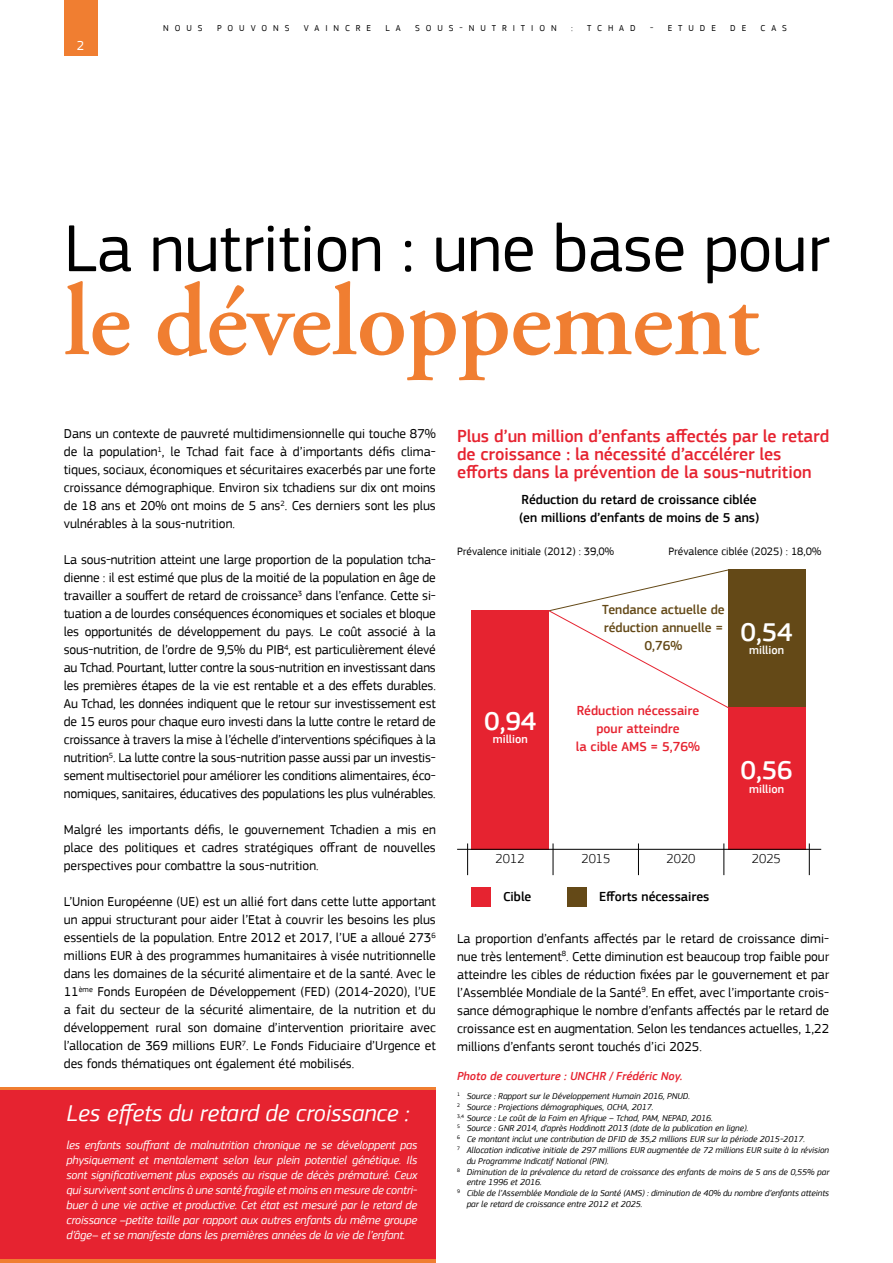
<style>
.page{position:relative;width:893px;height:1263px;background:#fff}
.page>*{position:absolute;margin:0;border:0;box-sizing:border-box;transform-origin:0 0}
.t1{font:600 102px "Adobe Garamond Pro";letter-spacing:-.005em;color:#f07e31}
.t2{font:69px "PF Square Sans Pro";letter-spacing:-.005em;color:#000}
.t3{font:500 27px "PF Square Sans Pro";color:#fff}
.t4{font:italic 24px "PF Square Sans Pro";color:#fff}
.t5{font:500 18px/18px "PF Square Sans Pro";letter-spacing:-.005em;color:#e62330}
.t6{font:13.5px/18px "PF Square Sans Pro";color:#000;text-align:justify}
.t7{font:500 13.5px/18px "PF Square Sans Pro";color:#000}
.t8{font:500 13.5px/18px "PF Square Sans Pro";color:#e62330;text-align:center}
.t9{font:500 13.5px/18px "PF Square Sans Pro";color:#644917;text-align:center}
.t10{font:300 13.5px "PF Square Sans Pro";color:#000}
.t11{font:13.5px "PF Square Sans Pro";color:#fff}
.t12{font:italic 12px/15px "PF Square Sans Pro";letter-spacing:-.01em;color:#fff;text-align:justify}
.t13{font:italic 500 12px "PF Square Sans Pro";color:#e62330}
.t14{font:500 12px "PF Square Sans Pro";color:#fff}
.t15{font:11.25px "PF Square Sans Pro";color:#000}
.t16{font:italic 9px "PF Square Sans Pro";color:#000}
.t17{font:9px "PF Square Sans Pro";letter-spacing:.66em;color:#000}
</style>
<div class="page">
<div style="left:64px;top:0;width:34px;height:55px;background:#f07e31"></div>
<div style="left:728px;top:570px;width:77px;height:137px;background:#644917"></div>
<div style="left:728px;top:707px;width:77px;height:142px;background:#e62330"></div>
<hr style="left:553px;top:843px;width:1px;height:32px;background:#000">
<hr style="left:638px;top:843px;width:1px;height:32px;background:#000">
<hr style="left:467px;top:843px;width:1px;height:32px;background:#000">
<hr style="left:809px;top:843px;width:1px;height:32px;background:#000">
<hr style="left:724px;top:843px;width:1px;height:32px;background:#000">
<svg style="left:549px;top:569px;width:180px;height:139px"></svg>
<div style="left:471px;top:610px;width:78px;height:239px;background:#e62330"></div>
<hr style="left:457px;top:849px;width:364px;height:1px;background:#000">
<div style="left:471px;top:888px;width:20px;height:19px;background:#e62330"></div>
<div style="left:568px;top:888px;width:19px;height:19px;background:#644917"></div>
<svg style="left:0;top:1087px;width:436px;height:4px;background:#ed6730"></svg>
<div style="left:0;top:1091px;width:436px;height:172px;background:#e62330"></div>
<hr style="left:0;top:1260px;width:436px;height:3px;background:#f07e31">
<p class="t11" style="left:77px;top:37px;width:9px">2</p>
<p class="t17" style="left:163px;top:23px;width:41px">NOUS</p>
<p class="t17" style="left:217px;top:23px;width:74px">POUVONS</p>
<p class="t17" style="left:304px;top:23px;width:69px">VAINCRE</p>
<p class="t17" style="left:385px;top:23px;width:17px">L A</p>
<p class="t17" style="left:415px;top:23px;width:143px">SOUS-NUTRITION</p>
<p class="t17" style="left:571px;top:23px;width:3px">:</p>
<p class="t17" style="left:587px;top:23px;width:50px">TCHAD</p>
<p class="t17" style="left:650px;top:23px;width:67px">- ETUDE</p>
<p class="t17" style="left:730px;top:23px;width:18px">D E</p>
<p class="t17" style="left:760px;top:23px;width:28px">CAS</p>
<h2 class="t2" style="left:64px;top:208px;width:767px">La nutrition : une base pour</h2>
<h1 class="t1" style="left:64px;top:263px;width:697px">le développement</h1>
<p class="t6" style="left:64px;top:425px;width:374px">Dans un contexte de pauvreté multidimensionnelle qui touche 87% de la population<sup>1</sup>, le Tchad fait face à d’importants défis clima&shy;tiques, sociaux, économiques et sécuritaires exacerbés par une forte croissance démographique. Environ six tchadiens sur dix ont moins de 18 ans et 20% ont moins de 5 ans<sup>2</sup>. Ces derniers sont les plus vulnérables à la sous-nutrition.</p>
<p class="t6" style="left:64px;top:551px;width:374px">La sous-nutrition atteint une large proportion de la population tcha&shy;dienne : il est estimé que plus de la moitié de la population en âge de travailler a souffert de retard de croissance<sup>3</sup> dans l’enfance. Cette si&shy;tuation a de lourdes conséquences économiques et sociales et bloque les opportunités de développement du pays. Le coût associé à la sous-nutrition, de l’ordre de 9,5% du PIB<sup>4</sup>, est particulièrement élevé au Tchad. Pourtant, lutter contre la sous-nutrition en investissant dans les premières étapes de la vie est rentable et a des effets durables.<br>Au Tchad, les données indiquent que le retour sur investissement est de 15 euros pour chaque euro investi dans la lutte contre le retard de croissance à travers la mise à l’échelle d’interventions spécifiques à la nutrition<sup>5</sup>. La lutte contre la sous-nutrition passe aussi par un investis&shy;sement multisectoriel pour améliorer les conditions alimentaires, éco&shy;nomiques, sanitaires, éducatives des populations les plus vulnérables.</p>
<p class="t6" style="left:64px;top:821px;width:374px">Malgré les importants défis, le gouvernement Tchadien a mis en place des politiques et cadres stratégiques offrant de nouvelles perspectives pour combattre la sous-nutrition.</p>
<p class="t6" style="left:64px;top:893px;width:374px">L’Union Européenne (UE) est un allié fort dans cette lutte apportant un appui structurant pour aider l’Etat à couvrir les besoins les plus essentiels de la population. Entre 2012 et 2017, l’UE a alloué 273<sup>6 </sup>millions EUR à des programmes humanitaires à visée nutritionnelle dans les domaines de la sécurité alimentaire et de la santé. Avec le 11<sup>ème</sup> Fonds Européen de Développement (FED) (2014-2020), l’UE a fait du secteur de la sécurité alimentaire, de la nutrition et du développement rural son domaine d’intervention prioritaire avec l’allocation de 369 millions EUR<sup>7</sup>. Le Fonds Fiduciaire d’Urgence et des fonds thématiques ont également été mobilisés.</p>
<h3 class="t4" style="left:67px;top:1099px;width:345px">Les effets du retard de croissance :</h3>
<p class="t12" style="left:67px;top:1138px;width:352px">les enfants souffrant de malnutrition chronique ne se développent pas physiquement et mentalement selon leur plein potentiel génétique. Ils sont significativement plus exposés au risque de décès prématuré. Ceux qui survivent sont enclins à une santé fragile et moins en mesure de contri&shy;buer à une vie active et productive. Cet état est mesuré par le retard de croissance –petite taille par rapport aux autres enfants du même groupe d’âge– et se manifeste dans les premières années de la vie de l’enfant.</p>
<h3 class="t5" style="left:457px;top:427px;width:374px">Plus d’un million d’enfants affectés par le retard de croissance : la nécessité d’accélérer les efforts dans la prévention de la sous-nutrition</h3>
<p class="t7" style="left:519px;top:491px;width:242px">Réduction du retard de croissance ciblée (en millions d’enfants de moins de 5 ans)</p>
<p class="t15" style="left:457px;top:545px;width:158px">Prévalence initiale (2012) : 39,0%</p>
<p class="t15" style="left:668px;top:545px;width:154px">Prévalence ciblée (2025) : 18,0%</p>
<h3 class="t3" style="left:484px;top:705px;width:54px">0,94</h3>
<p class="t14" style="left:493px;top:732px;width:36px">million</p>
<p class="t9" style="left:602px;top:601px;width:124px">Tendance actuelle de réduction annuelle =<br>0,76%</p>
<h3 class="t3" style="left:740px;top:616px;width:54px">0,54</h3>
<p class="t14" style="left:749px;top:643px;width:36px">million</p>
<p class="t8" style="left:576px;top:701px;width:126px">Réduction nécessaire pour atteindre<br>la cible AMS = 5,76%</p>
<h3 class="t3" style="left:740px;top:754px;width:54px">0,56</h3>
<p class="t14" style="left:749px;top:781px;width:36px">million</p>
<p class="t10" style="left:496px;top:851px;width:31px">2012</p>
<p class="t10" style="left:581px;top:851px;width:31px">2015</p>
<p class="t10" style="left:666px;top:851px;width:31px">2020</p>
<p class="t10" style="left:752px;top:851px;width:31px">2025</p>
<p class="t7" style="left:503px;top:888px;width:30px">Cible</p>
<p class="t7" style="left:599px;top:888px;width:112px">Efforts nécessaires</p>
<p class="t6" style="left:457px;top:929px;width:374px">La proportion d’enfants affectés par le retard de croissance dimi&shy;nue très lentement<sup>8</sup>. Cette diminution est beaucoup trop faible pour atteindre les cibles de réduction fixées par le gouvernement et par l’Assemblée Mondiale de la Santé<sup>9</sup>. En effet, avec l’importante crois&shy;sance démographique le nombre d’enfants affectés par le retard de croissance est en augmentation. Selon les tendances actuelles, 1,22 millions d’enfants seront touchés d’ici 2025.</p>
<p class="t13" style="left:457px;top:1069px;width:227px">Photo de couverture : UNCHR / Frédéric Noy.</p>
<p class="t16" style="left:457px;top:1091px;width:235px"><sup>1</sup> Source : Rapport sur le Développement Humain 2016, PNUD.</p>
<p class="t16" style="left:457px;top:1101px;width:198px"><sup>2</sup> Source : Projections démographiques, OCHA, 2017.</p>
<p class="t16" style="left:457px;top:1112px;width:257px"><sup>3,4</sup> Source : Le coût de la Faim en Afrique – Tchad, PAM, NEPAD, 2016.</p>
<p class="t16" style="left:457px;top:1123px;width:293px"><sup>5</sup> Source : GNR 2014, d’après Hoddinott 2013 (date de la publication en ligne).</p>
<p class="t16" style="left:457px;top:1134px;width:349px"><sup>6</sup> Ce montant inclut une contribution de DFID de 35,2 millions EUR sur la période 2015-2017.</p>
<p class="t16" style="left:457px;top:1145px;width:374px"><sup>7</sup> Allocation indicative initiale de 297 millions EUR augmentée de 72 millions EUR suite à la révision</p>
<p class="t16" style="left:467px;top:1155px;width:144px">du Programme Indicatif National (PIN).</p>
<p class="t16" style="left:457px;top:1166px;width:374px"><sup>8</sup> Diminution de la prévalence du retard de croissance des enfants de moins de 5 ans de 0,55% par</p>
<p class="t16" style="left:467px;top:1177px;width:77px">entre 1996 et 2016.</p>
<p class="t16" style="left:457px;top:1188px;width:374px"><sup>9</sup> Cible de l’Assemblée Mondiale de la Santé (AMS) : diminution de 40% du nombre d’enfants atteints</p>
<p class="t16" style="left:467px;top:1199px;width:177px">par le retard de croissance entre 2012 et 2025.</p>
</div>
